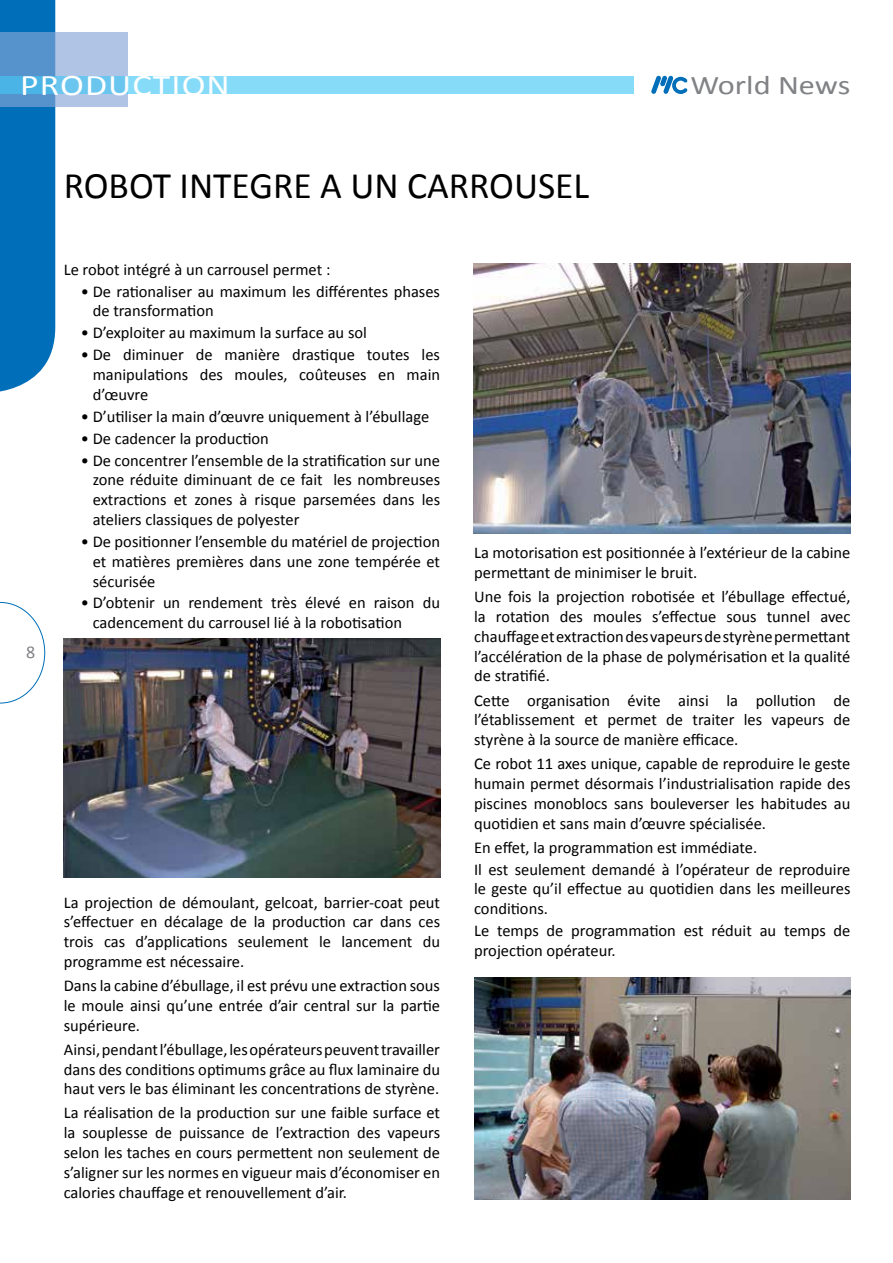
<style>
.page{position:relative;width:893px;height:1263px;background:#fff}
.page>*{position:absolute;margin:0;border:0;box-sizing:border-box;transform-origin:0 0}
.t1{font:37.5px "Calibri";color:#000}
.t2{font:30px "Calibri";letter-spacing:.03em;color:#fff;scale:1.2 1}
.t3{font:27px "Calibri";color:#808285;scale:1.2 1}
.t4{font:18px "Calibri";color:#808285}
.t5{font:16.5px/19.8px "Calibri";color:#000;text-align:justify}
</style>
<div class="page">
<svg style="left:0;top:602px;width:45px;height:101px"></svg>
<svg style="left:651px;top:76px;width:36px;height:18px"></svg>
<div style="left:0;top:0;width:55px;height:392px;background:#006eb8"></div>
<svg style="left:0;top:32px;width:128px;height:74px;background:#88afda"></svg>
<svg style="left:0;top:77px;width:634px;height:17px;background:#7dd5f5"></svg>
<img style="left:473px;top:264px;width:377px;height:270px">
<img style="left:64px;top:639px;width:376px;height:238px">
<img style="left:474px;top:977px;width:376px;height:222px">
<h2 class="t2" style="left:20px;top:66px;width:176px">PRODUCTION</h2>
<h3 class="t3" style="left:690px;top:68px;width:135px">World News</h3>
<p class="t4" style="left:26px;top:641px;width:11px">8</p>
<h1 class="t1" style="left:64px;top:162px;width:527px">ROBOT INTEGRE A UN CARROUSEL</h1>
<p class="t5" style="left:64px;top:259px;width:268px">Le robot intégré à un carrousel permet :</p>
<p class="t5" style="left:93px;top:281px;width:349px;text-indent:-12px">• De rationaliser au maximum les différentes phases de transformation</p>
<p class="t5" style="left:81px;top:323px;width:288px">• D’exploiter au maximum la surface au sol</p>
<p class="t5" style="left:93px;top:345px;width:349px;text-indent:-12px">• De diminuer de manière drastique toutes les manipulations des moules, coûteuses en main d’œuvre</p>
<p class="t5" style="left:81px;top:406px;width:350px">• D’utiliser la main d’œuvre uniquement à l’ébullage</p>
<p class="t5" style="left:81px;top:428px;width:190px">• De cadencer la production</p>
<p class="t5" style="left:93px;top:450px;width:349px;text-indent:-12px">• De concentrer l’ensemble de la stratification sur une zone réduite diminuant de ce fait les nombreuses extractions et zones à risque parsemées dans les ateliers classiques de polyester</p>
<p class="t5" style="left:93px;top:532px;width:349px;text-indent:-12px">• De positionner l’ensemble du matériel de projection et matières premières dans une zone tempérée et sécurisée</p>
<p class="t5" style="left:93px;top:593px;width:349px;text-indent:-12px">• D’obtenir un rendement très élevé en raison du cadencement du carrousel lié à la robotisation</p>
<p class="t5" style="left:64px;top:892px;width:378px">La projection de démoulant, gelcoat, barrier-coat peut s’effectuer en décalage de la production car dans ces trois cas d’applications seulement le lancement du programme est nécessaire.</p>
<p class="t5" style="left:64px;top:976px;width:378px">Dans la cabine d’ébullage, il est prévu une extraction sous le moule ainsi qu’une entrée d’air central sur la partie supérieure.</p>
<p class="t5" style="left:64px;top:1039px;width:378px">Ainsi, pendant l’ébullage, les opérateurs peuvent travailler dans des conditions optimums grâce au flux laminaire du haut vers le bas éliminant les concentrations de styrène.</p>
<p class="t5" style="left:64px;top:1103px;width:378px">La réalisation de la production sur une faible surface et la souplesse de puissance de l’extraction des vapeurs selon les taches en cours permettent non seulement de s’aligner sur les normes en vigueur mais d’économiser en calories chauffage et renouvellement d’air.</p>
<p class="t5" style="left:474px;top:543px;width:378px">La motorisation est positionnée à l’extérieur de la cabine permettant de minimiser le bruit.</p>
<p class="t5" style="left:474px;top:587px;width:378px">Une fois la projection robotisée et l’ébullage effectué, la rotation des moules s’effectue sous tunnel avec chauffage et extraction des vapeurs de styrène permettant l’accélération de la phase de polymérisation et la qualité de stratifié.</p>
<p class="t5" style="left:474px;top:690px;width:378px">Cette organisation évite ainsi la pollution de l’établissement et permet de traiter les vapeurs de styrène à la source de manière efficace.</p>
<p class="t5" style="left:474px;top:754px;width:378px">Ce robot 11 axes unique, capable de reproduire le geste humain permet désormais l’industrialisation rapide des piscines monoblocs sans bouleverser les habitudes au quotidien et sans main d’œuvre spécialisée.</p>
<p class="t5" style="left:474px;top:836px;width:378px;line-height:21.9px">En effet, la programmation est immédiate.<br>Il est seulement demandé à l’opérateur de reproduire</p>
<p class="t5" style="left:474px;top:879px;width:378px">le geste qu’il effectue au quotidien dans les meilleures conditions.</p>
<p class="t5" style="left:474px;top:921px;width:378px">Le temps de programmation est réduit au temps de projection opérateur.</p>
</div>
